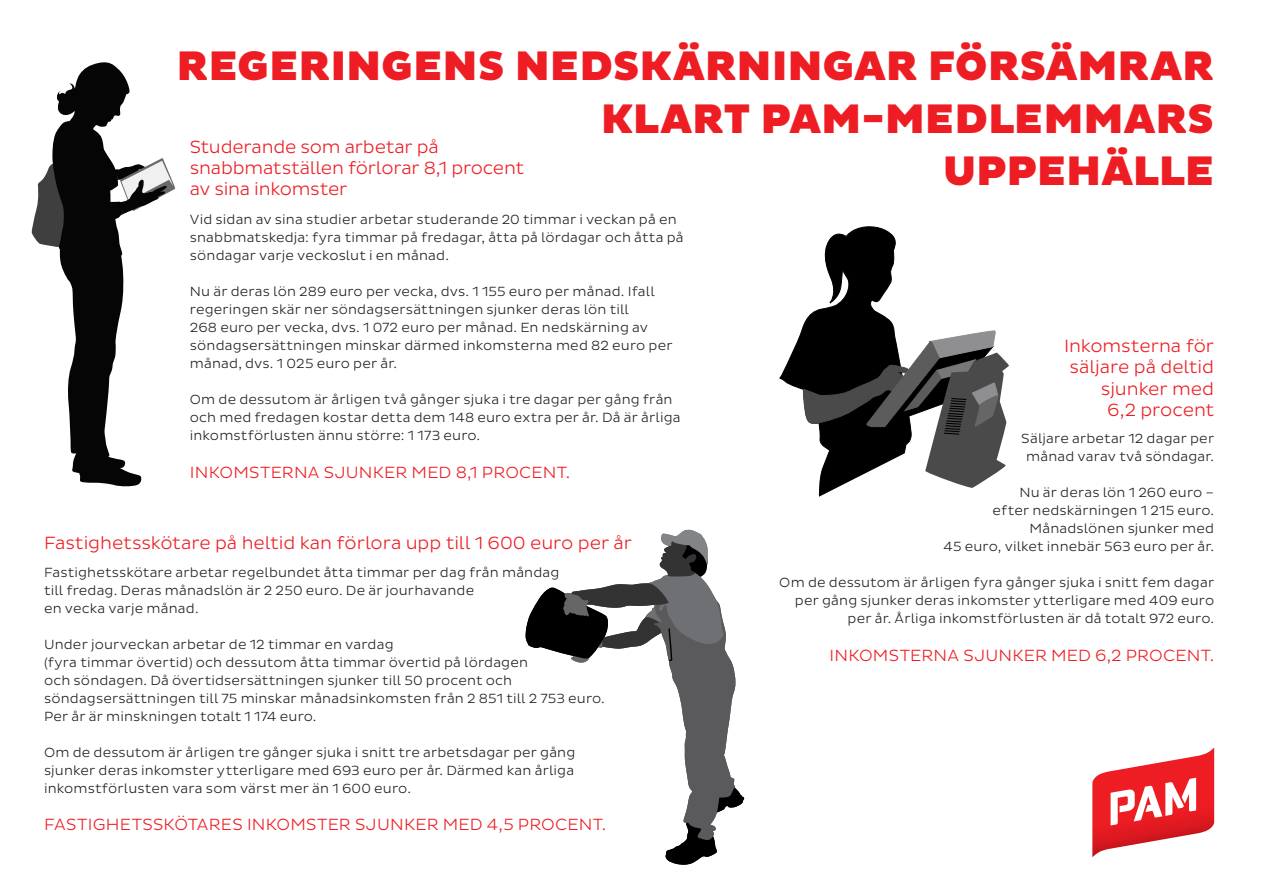
<style>
.page{position:relative;width:1263px;height:893px;background:#fff}
.page>*{position:absolute;margin:0;border:0;box-sizing:border-box;transform-origin:0 0}
.t1{font:900 42px/52.5px "Pluto Sans";letter-spacing:.01em;color:#ee1d23;text-align:right}
.t2{font:300 18px/21px "Pluto Sans";letter-spacing:-.01em;color:#ee1d23}
.t3{font:300 16.5px "Pluto Sans";letter-spacing:.015em;color:#ee1d23}
.t4{font:300 13.5px/18px "Pluto Sans";letter-spacing:.01em;color:#231f20}
</style>
<div class="page">
<svg style="left:31px;top:62px;width:144px;height:425px"></svg>
<svg style="left:1092px;top:748px;width:122px;height:109px"></svg>
<svg style="left:779px;top:226px;width:230px;height:270px"></svg>
<svg style="left:525px;top:530px;width:219px;height:335px"></svg>
<p class="t1" style="left:177px;top:41px;width:1038px">REGERINGENS NEDSKÄRNINGAR FÖRSÄMRAR<br>KLART PAM-MEDLEMMARS<br>UPPEHÄLLE</p>
<p class="t2" style="left:190px;top:137px;width:336px">Studerande som arbetar på snabbmatställen förlorar 8,1 procent av sina inkomster</p>
<p class="t4" style="left:190px;top:211px;width:495px">Vid sidan av sina studier arbetar studerande 20 timmar i veckan på en snabbmatskedja: fyra timmar på fredagar, åtta på lördagar och åtta på söndagar varje veckoslut i en månad.</p>
<p class="t4" style="left:190px;top:283px;width:484px">Nu är deras lön 289 euro per vecka, dvs. 1 155 euro per månad. Ifall regeringen skär ner söndagsersättningen sjunker deras lön till<br>268 euro per vecka, dvs. 1 072 euro per månad. En nedskärning av söndagsersättningen minskar därmed inkomsterna med 82 euro per månad, dvs. 1 025 euro per år.</p>
<p class="t4" style="left:190px;top:391px;width:492px">Om de dessutom är årligen två gånger sjuka i tre dagar per gång från och med fredagen kostar detta dem 148 euro extra per år. Då är årliga inkomstförlusten ännu större: 1 173 euro.</p>
<p class="t3" style="left:190px;top:463px;width:382px">INKOMSTERNA SJUNKER MED 8,1 PROCENT.</p>
<p class="t2" style="left:1064px;top:336px;width:152px;text-align:right">Inkomsterna för säljare på deltid sjunker med<br>6,2 procent</p>
<p class="t4" style="left:1021px;top:430px;width:194px;text-align:center">Säljare arbetar 12 dagar per månad varav två söndagar.</p>
<p class="t4" style="left:944px;top:484px;width:272px;text-align:right">Nu är deras lön 1 260 euro –<br>efter nedskärningen 1 215 euro.<br>Månadslönen sjunker med<br>45 euro, vilket innebär 563 euro per år.</p>
<p class="t4" style="left:779px;top:574px;width:436px;text-align:right">Om de dessutom är årligen fyra gånger sjuka i snitt fem dagar per gång sjunker deras inkomster ytterligare med 409 euro per år. Årliga inkomstförlusten är då totalt 972 euro.</p>
<p class="t3" style="left:829px;top:646px;width:386px">INKOMSTERNA SJUNKER MED 6,2 PROCENT.</p>
<p class="t2" style="left:44px;top:533px;width:590px">Fastighetsskötare på heltid kan förlora upp till 1 600 euro per år</p>
<p class="t4" style="left:44px;top:564px;width:517px">Fastighetsskötare arbetar regelbundet åtta timmar per dag från måndag till fredag. Deras månadslön är 2 250 euro. De är jourhavande<br>en vecka varje månad.</p>
<p class="t4" style="left:44px;top:636px;width:562px">Under jourveckan arbetar de 12 timmar en vardag<br>(fyra timmar övertid) och dessutom åtta timmar övertid på lördagen<br>och söndagen. Då övertidsersättningen sjunker till 50 procent och söndagsersättningen till 75 minskar månadsinkomsten från 2 851 till 2 753 euro.<br>Per år är minskningen totalt 1 174 euro.</p>
<p class="t4" style="left:44px;top:744px;width:533px;text-align:justify">Om de dessutom är årligen tre gånger sjuka i snitt tre arbetsdagar per gång sjunker deras inkomster ytterligare med 693 euro per år. Därmed kan årliga inkomstförlusten vara som värst mer än 1 600 euro.</p>
<p class="t3" style="left:44px;top:815px;width:564px">FASTIGHETSSKÖTARES INKOMSTER SJUNKER MED 4,5 PROCENT.</p>
</div>
